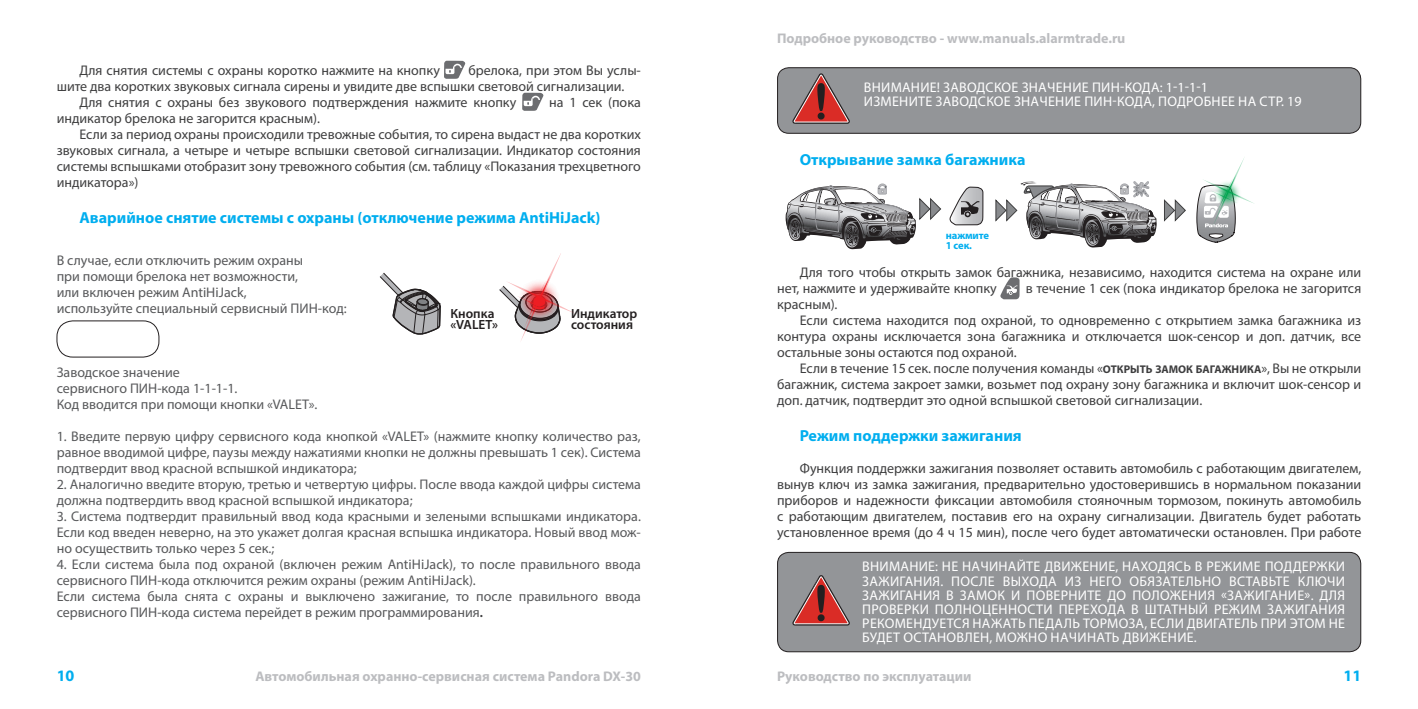
<style>
.page{position:relative;width:1418px;height:709px;background:#fff}
.page>*{position:absolute;margin:0;border:0;box-sizing:border-box;transform-origin:0 0}
.Заголовки{font:700 16px "Myriad Pro";color:#00aeef}
.subtitle{font:700 16px "Myriad Pro";color:#00aeef}
.Основной_текст{font:14px/16px "Myriad Pro";color:#3e3e3f;text-align:justify}
.Основной_текст-2{font:14px/16px "Myriad Pro";color:#57585a}
.ВНИМАНИЯ{font:14px/14px "Myriad Pro";letter-spacing:.02em;color:#fff}
.t1{font:700 14px "Myriad Pro";color:#bcbdc0}
.t2{font:600 13.4px/11.6px "Myriad Pro";color:#231f20}
.t3{font:700 10.6px/9.6px "Myriad Pro";letter-spacing:-.01em;color:#00aeef}
.s1{font-weight:700;font-size:12px;color:#3e3e3f}
.s2{font-weight:700;font-size:11.2px}
</style>
<div class="page">
<svg style="left:444px;top:61px;width:22px;height:18px"></svg>
<svg style="left:522px;top:93px;width:22px;height:18px"></svg>
<div style="left:57px;top:320px;width:102px;height:37px;border:1px solid #231f20;border-radius:16px"></div>
<svg style="left:379px;top:272px;width:62px;height:63px"></svg>
<img style="left:499px;top:253px;width:75px;height:87px">
<div style="left:777px;top:68px;width:583px;height:65px;background:#939598;border-radius:11px"></div>
<div style="left:777px;top:67px;width:584px;height:67px;border:1px solid #231f20;border-radius:11px"></div>
<svg style="left:792px;top:73px;width:57px;height:51px"></svg>
<svg style="left:1164px;top:199px;width:21px;height:23px"></svg>
<svg style="left:785px;top:184px;width:157px;height:66px"></svg>
<svg style="left:995px;top:181px;width:162px;height:67px"></svg>
<svg style="left:949px;top:186px;width:34px;height:40px"></svg>
<svg style="left:1199px;top:236px;width:34px;height:7px"></svg>
<img style="left:1185px;top:157px;width:69px;height:79px">
<svg style="left:1000px;top:277px;width:19px;height:22px"></svg>
<div style="left:777px;top:552px;width:583px;height:99px;background:#939598;border-radius:11px"></div>
<div style="left:777px;top:552px;width:584px;height:100px;border:1px solid #231f20;border-radius:11px"></div>
<svg style="left:792px;top:575px;width:57px;height:50px"></svg>
<p class="Основной_текст" style="left:57px;top:62px;width:585px;text-indent:411px">брелока, при этом Вы услы&shy;шите два коротких звуковых сигнала сирены и увидите две вспышки световой сигнализации.</p>
<p class="Основной_текст" style="left:79px;top:94px;width:438px">Для снятия с охраны без звукового подтверждения нажмите кнопку</p>
<p class="Основной_текст" style="left:549px;top:94px;width:93px">на 1 сек (пока</p>
<p class="Основной_текст" style="left:57px;top:110px;width:265px">индикатор брелока не загорится красным).</p>
<p class="Основной_текст" style="left:57px;top:126px;width:585px;text-indent:23px">Если за период охраны происходили тревожные события, то сирена выдаст не два коротких звуковых сигнала, а четыре и четыре вспышки световой сигнализации. Индикатор состояния системы вспышками отобразит зону тревожного события (см. таблицу «Показания трехцветного индикатора»)</p>
<p class="Заголовки" style="left:79px;top:207px;width:522px">Аварийное снятие системы с охраны (отключение режима AntiHiJack)</p>
<p class="Основной_текст-2" style="left:57px;top:252px;width:248px">В случае, если отключить режим охраны</p>
<p class="Основной_текст-2" style="left:57px;top:268px;width:243px">при помощи брелока нет возможности,</p>
<p class="Основной_текст-2" style="left:57px;top:284px;width:191px">или включен режим AntiHiJack,</p>
<p class="Основной_текст-2" style="left:57px;top:300px;width:291px">используйте специальный сервисный ПИН-код:</p>
<p class="Основной_текст" style="left:79px;top:62px;width:362px">Для снятия системы с охраны коротко нажмите на кнопку</p>
<p class="t2" style="left:450px;top:307px;width:49px">Кнопка «VALET»</p>
<p class="t2" style="left:571px;top:307px;width:68px">Индикатор состояния</p>
<p class="Основной_текст-2" style="left:57px;top:364px;width:125px">Заводское значение</p>
<p class="Основной_текст-2" style="left:57px;top:380px;width:182px">сервисного ПИН-кода 1-1-1-1.</p>
<p class="Основной_текст-2" style="left:57px;top:396px;width:262px">Код вводится при помощи кнопки «VALET».</p>
<p class="Основной_текст-2" style="left:57px;top:428px;width:585px;text-align:justify">1. Введите первую цифру сервисного кода кнопкой «VALET» (нажмите кнопку количество раз, равное вводимой цифре, паузы между нажатиями кнопки не должны превышать 1 сек). Система подтвердит ввод красной вспышкой индикатора;</p>
<p class="Основной_текст-2" style="left:57px;top:476px;width:585px">2. Аналогично введите вторую, третью и четвертую цифры. После ввода каждой цифры система должна подтвердить ввод красной вспышкой индикатора;</p>
<p class="Основной_текст-2" style="left:57px;top:508px;width:585px;text-align:justify">3. Система подтвердит правильный ввод кода красными и зелеными вспышками индикатора.<br>Если код введен неверно, на это укажет долгая красная вспышка индикатора. Новый ввод мож&shy;но осуществить только через 5 сек.;</p>
<p class="Основной_текст-2" style="left:57px;top:556px;width:585px">4. Если система была под охраной (включен режим AntiHiJack), то после правильного ввода сервисного ПИН-кода отключится режим охраны (режим AntiHiJack).</p>
<p class="Основной_текст-2" style="left:57px;top:588px;width:585px">Если система была снята с охраны и выключено зажигание, то после правильного ввода сервисного ПИН-кода система перейдет в режим программирования<span class="s1">.</span></p>
<p class="t1" style="left:777px;top:30px;width:350px">Подробное руководство - www.manuals.alarmtrade.ru</p>
<p class="ВНИМАНИЯ" style="left:863px;top:80px;width:439px">ВНИМАНИЕ! ЗАВОДСКОЕ ЗНАЧЕНИЕ ПИН-КОДА: 1-1-1-1<br>ИЗМЕНИТЕ ЗАВОДСКОЕ ЗНАЧЕНИЕ ПИН-КОДА, ПОДРОБНЕЕ НА СТР. 19</p>
<p class="Заголовки" style="left:799px;top:149px;width:227px">Открывание замка багажника</p>
<p class="t3" style="left:945px;top:230px;width:45px">нажмите<br>1 сек.</p>
<p class="Основной_текст" style="left:777px;top:264px;width:585px;text-indent:23px">Для того чтобы открыть замок багажника, независимо, находится система на охране или нет, нажмите и удерживайте кнопку</p>
<p class="Основной_текст" style="left:1025px;top:280px;width:337px">в течение 1 сек (пока индикатор брелока не загорится</p>
<p class="Основной_текст" style="left:777px;top:296px;width:62px">красным).</p>
<p class="Основной_текст" style="left:777px;top:312px;width:585px;text-indent:23px">Если система находится под охраной, то одновременно с открытием замка багажника из контура охраны исключается зона багажника и отключается шок-сенсор и доп. датчик, все остальные зоны остаются под охраной.</p>
<p class="Основной_текст" style="left:777px;top:360px;width:585px;text-indent:23px">Если в течение 15 сек. после получения команды «<span class="s2">открыть замок багажника</span>», Вы не открыли багажник, система закроет замки, возьмет под охрану зону багажника и включит шок-сенсор и доп. датчик, подтвердит это одной вспышкой световой сигнализации.</p>
<p class="subtitle" style="left:799px;top:425px;width:223px">Режим поддержки зажигания</p>
<p class="Основной_текст" style="left:777px;top:460px;width:586px;text-indent:23px">Функция поддержки зажигания позволяет оставить автомобиль с работающим двигателем, вынув ключ из замка зажигания, предварительно удостоверившись в нормальном показании приборов и надежности фиксации автомобиля стояночным тормозом, покинуть автомобиль с работающим двигателем, поставив его на охрану сигнализации. Двигатель будет работать установленное время (до 4 ч 15 мин), после чего будет автоматически остановлен. При работе</p>
<p class="ВНИМАНИЯ" style="left:862px;top:559px;width:484px;text-align:justify">ВНИМАНИЕ: НЕ НАЧИНАЙТЕ ДВИЖЕНИЕ, НАХОДЯСЬ В РЕЖИМЕ ПОДДЕРЖКИ ЗАЖИГАНИЯ. ПОСЛЕ ВЫХОДА ИЗ НЕГО ОБЯЗАТЕЛЬНО ВСТАВЬТЕ КЛЮЧИ ЗАЖИГАНИЯ В ЗАМОК И ПОВЕРНИТЕ ДО ПОЛОЖЕНИЯ «ЗАЖИГАНИЕ». ДЛЯ ПРОВЕРКИ ПОЛНОЦЕННОСТИ ПЕРЕХОДА В ШТАТНЫЙ РЕЖИМ ЗАЖИГАНИЯ РЕКОМЕНДУЕТСЯ НАЖАТЬ ПЕДАЛЬ ТОРМОЗА, ЕСЛИ ДВИГАТЕЛЬ ПРИ ЭТОМ НЕ БУДЕТ ОСТАНОВЛЕН, МОЖНО НАЧИНАТЬ ДВИЖЕНИЕ.</p>
<p class="Заголовки" style="left:57px;top:665px;width:19px">10</p>
<p class="Заголовки" style="left:1343px;top:665px;width:19px">11</p>
<p class="t1" style="left:255px;top:667px;width:387px">Автомобильная охранно-сервисная система Pandora DX-30</p>
<p class="t1" style="left:777px;top:667px;width:196px">Руководство по эксплуатации</p>
</div>
